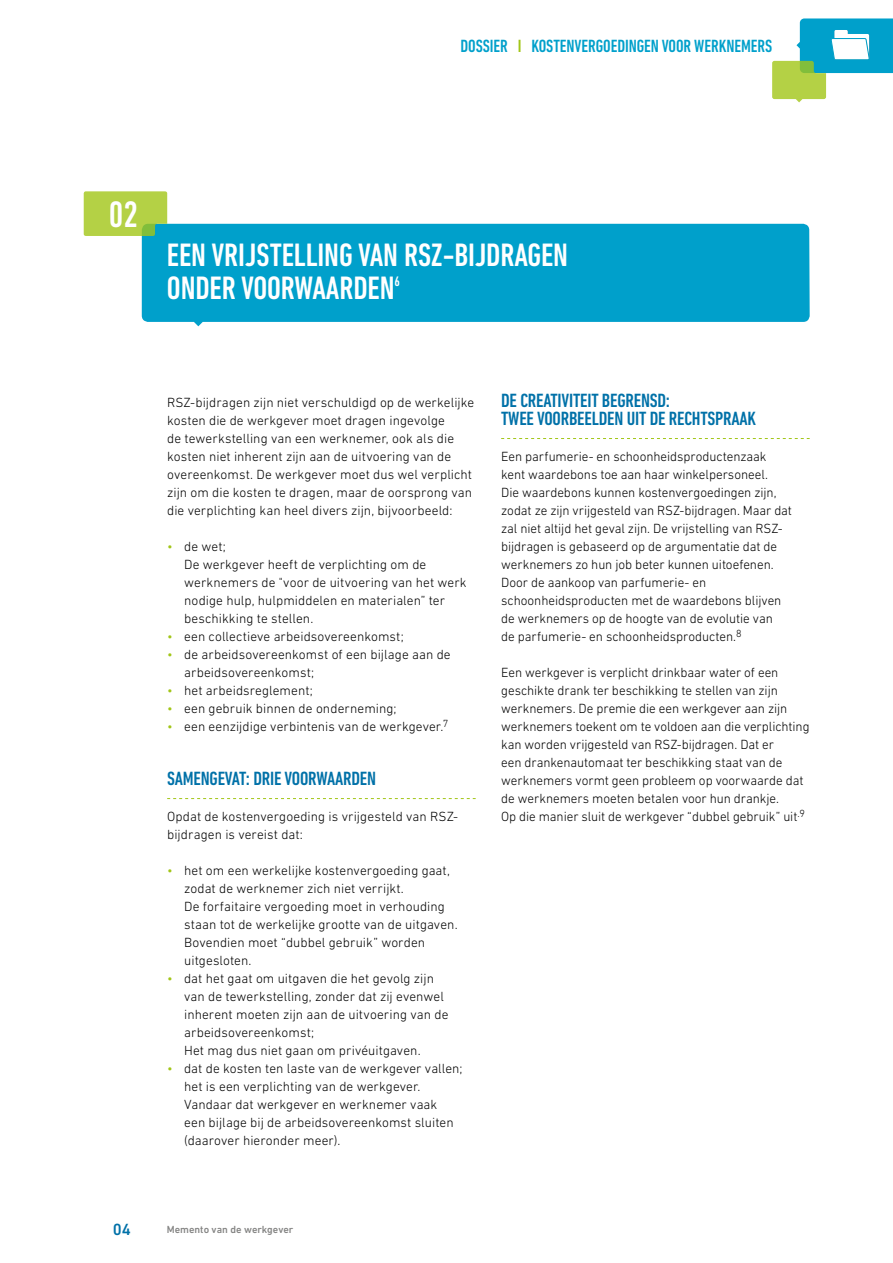
<style>
.page{position:relative;width:893px;height:1263px;background:#fff}
.page>*{position:absolute;margin:0;border:0;box-sizing:border-box;transform-origin:0 0}
.t1{font:500 condensed 37.5px "DIN Next LT Pro";color:#fff}
.t2{font:500 condensed 33px/33px "DIN Next LT Pro";letter-spacing:-.005em;color:#fff}
.t3{font:500 condensed 19.5px/18px "DIN Next LT Pro";letter-spacing:-.01em;color:#0071a8}
.t4{font:500 condensed 18px "DIN Next LT Pro";letter-spacing:-.005em;color:#00a0cb}
.t5{font:500 16.5px "DIN Next LT Pro";color:#0071a8}
.t6{font:500 condensed 14.1px "DIN Next LT Pro";color:#fff}
.t7{font:300 13.5px/18px "DIN Next LT Pro";color:#000}
.t8{font:500 10.5px "DIN Next LT Pro";color:#858584}
.s1{color:#a2c617}
</style>
<div class="page">
<div style="left:142px;top:224px;width:668px;height:102px;background:#00a0cb"></div>
<svg style="left:84px;top:191px;width:83px;height:45px;background:#abce4b"></svg>
<svg style="left:167px;top:798px;width:309px;height:1px"></svg>
<svg style="left:501px;top:438px;width:309px;height:1px"></svg>
<svg style="left:772px;top:18px;width:121px;height:84px"></svg>
<h3 class="t4" style="left:461px;top:36px;width:313px">DOSSIER <span class="s1">I</span> KOSTENVERGOEDINGEN VOOR WERKNEMERS</h3>
<h1 class="t1" style="left:109px;top:193px;width:31px">02</h1>
<h2 class="t2" style="left:167px;top:238px;width:403px">EEN VRIJSTELLING VAN RSZ-BIJDRAGEN<br>ONDER VOORWAARDEN</h2>
<p class="t6" style="left:394px;top:274px;width:7px">6</p>
<p class="t7" style="left:167px;top:394px;width:309px">RSZ-bijdragen zijn niet verschuldigd op de werkelijke kosten die de werkgever moet dragen ingevolge<br>de tewerkstelling van een werknemer, ook als die kosten niet inherent zijn aan de uitvoering van de overeenkomst. De werkgever moet dus wel verplicht zijn om die kosten te dragen, maar de oorsprong van die verplichting kan heel divers zijn, bijvoorbeeld:</p>
<p class="t7" style="left:184px;top:538px;width:284px;text-indent:-17px"><span class="s1">•</span> de wet;<br>De werkgever heeft de verplichting om de werknemers de "voor de uitvoering van het werk nodige hulp, hulpmiddelen en materialen” ter beschikking te stellen.</p>
<p class="t7" style="left:167px;top:628px;width:238px"><span class="s1">•</span> een collectieve arbeidsovereenkomst;</p>
<p class="t7" style="left:184px;top:646px;width:268px;text-indent:-17px"><span class="s1">•</span> de arbeidsovereenkomst of een bijlage aan de arbeidsovereenkomst;</p>
<p class="t7" style="left:167px;top:682px;width:147px"><span class="s1">•</span> het arbeidsreglement;</p>
<p class="t7" style="left:167px;top:700px;width:231px"><span class="s1">•</span> een gebruik binnen de onderneming;</p>
<p class="t7" style="left:167px;top:718px;width:283px"><span class="s1">•</span> een eenzijdige verbintenis van de werkgever.<sup>7</sup></p>
<h3 class="t3" style="left:167px;top:770px;width:210px">SAMENGEVAT: DRIE VOORWAARDEN</h3>
<p class="t7" style="left:167px;top:808px;width:293px">Opdat de kostenvergoeding is vrijgesteld van RSZ&shy;bijdragen is vereist dat:</p>
<p class="t7" style="left:184px;top:862px;width:275px;text-indent:-17px"><span class="s1">•</span> het om een werkelijke kostenvergoeding gaat, zodat de werknemer zich niet verrijkt.<br>De forfaitaire vergoeding moet in verhouding staan tot de werkelijke grootte van de uitgaven.<br>Bovendien moet “dubbel gebruik” worden uitgesloten.</p>
<p class="t7" style="left:184px;top:970px;width:266px;text-indent:-17px"><span class="s1">•</span> dat het gaat om uitgaven die het gevolg zijn van de tewerkstelling, zonder dat zij evenwel inherent moeten zijn aan de uitvoering van de arbeidsovereenkomst;<br>Het mag dus niet gaan om privéuitgaven.</p>
<p class="t7" style="left:184px;top:1060px;width:280px;text-indent:-17px"><span class="s1">•</span> dat de kosten ten laste van de werkgever vallen; het is een verplichting van de werkgever.<br>Vandaar dat werkgever en werknemer vaak<br>een bijlage bij de arbeidsovereenkomst sluiten (daarover hieronder meer).</p>
<h3 class="t3" style="left:501px;top:392px;width:257px">DE CREATIVITEIT BEGRENSD:<br>TWEE VOORBEELDEN UIT DE RECHTSPRAAK</h3>
<p class="t7" style="left:501px;top:448px;width:292px">Een parfumerie- en schoonheidsproductenzaak kent waardebons toe aan haar winkelpersoneel.<br>Die waardebons kunnen kostenvergoedingen zijn, zodat ze zijn vrijgesteld van RSZ-bijdragen. Maar dat zal niet altijd het geval zijn. De vrijstelling van RSZ&shy;bijdragen is gebaseerd op de argumentatie dat de werknemers zo hun job beter kunnen uitoefenen.<br>Door de aankoop van parfumerie- en schoonheidsproducten met de waardebons blijven de werknemers op de hoogte van de evolutie van<br>de parfumerie- en schoonheidsproducten.<sup>8</sup></p>
<p class="t7" style="left:501px;top:664px;width:310px">Een werkgever is verplicht drinkbaar water of een geschikte drank ter beschikking te stellen van zijn werknemers. De premie die een werkgever aan zijn werknemers toekent om te voldoen aan die verplichting kan worden vrijgesteld van RSZ-bijdragen. Dat er<br>een drankenautomaat ter beschikking staat van de werknemers vormt geen probleem op voorwaarde dat de werknemers moeten betalen voor hun drankje.<br>Op die manier sluit de werkgever “dubbel gebruik” uit<sup>.9</sup></p>
<p class="t5" style="left:113px;top:1220px;width:20px">04</p>
<p class="t8" style="left:167px;top:1224px;width:128px">Memento van de werkgever</p>
</div>
